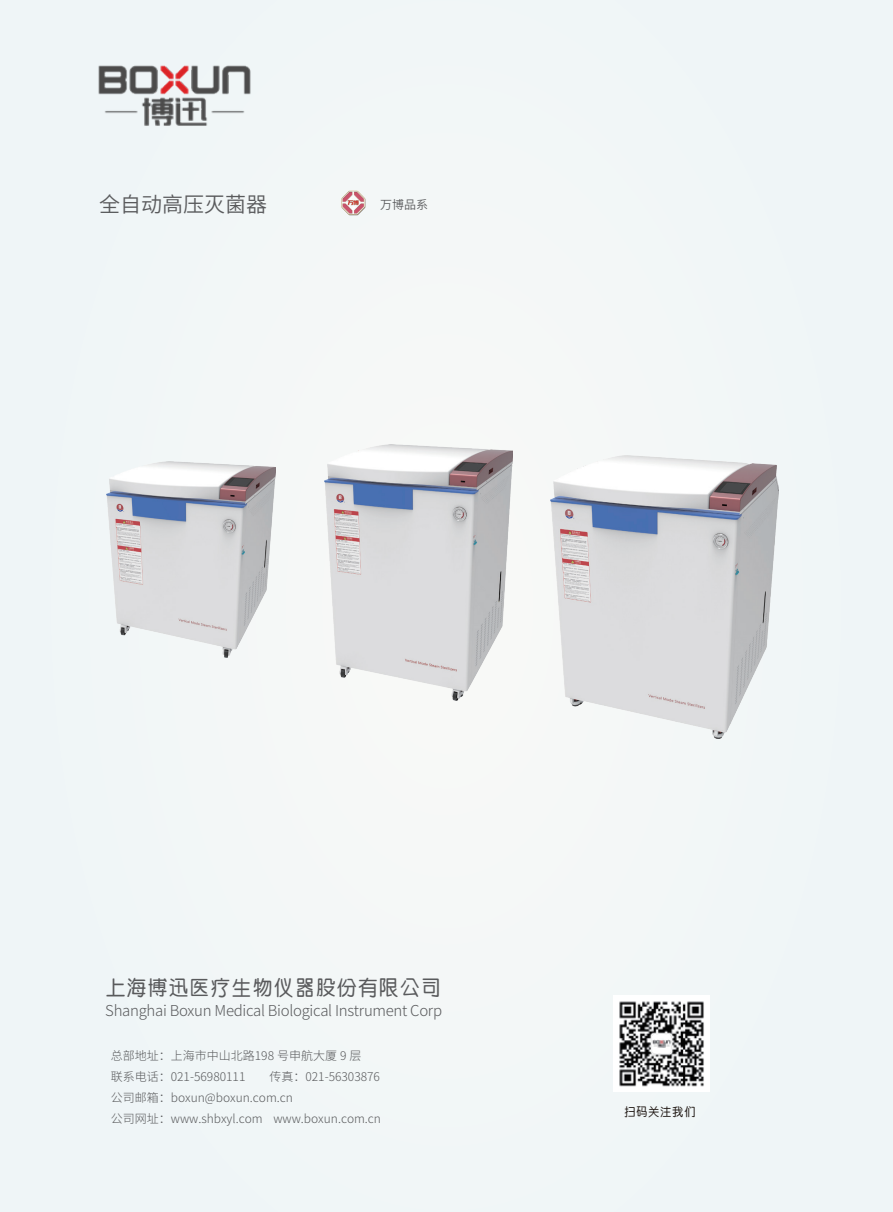
<style>
.page{position:relative;width:893px;height:1212px;background:#fff}
.page>*{position:absolute;margin:0;border:0;box-sizing:border-box;transform-origin:0 0}
.t1{font:21px "CT Zhong Yuan SJ";color:#595a5c}
.t2{font:21px "Source Han Sans CN";color:#595a5c}
.t3{font:300 15px "Source Han Sans CN";letter-spacing:-.02em;color:#595a5c}
.t4{font:300 12px/21px "Source Han Sans CN";color:#595a5c}
.t5{font:12px "CT Zhong Yuan SJ";color:#201814}
.t6{font:12px "Source Han Sans CN";color:#595a5c}
</style>
<div class="page">
<div style="left:0;top:0;width:892px;height:1211px;background:#f1f6f7"></div>
<img style="left:98px;top:65px;width:153px;height:61px">
<img style="left:614px;top:995px;width:96px;height:96px">
<img style="left:324px;top:444px;width:188px;height:256px">
<img style="left:551px;top:456px;width:228px;height:282px">
<img style="left:107px;top:462px;width:169px;height:195px">
<img style="left:341px;top:190px;width:25px;height:26px">
<h1 class="t2" style="left:99px;top:192px;width:169px">全自动高压灭菌器</h1>
<p class="t6" style="left:380px;top:197px;width:49px">万博品系</p>
<h1 class="t1" style="left:105px;top:977px;width:337px">上海博迅医疗生物仪器股份有限公司</h1>
<p class="t3" style="left:105px;top:1002px;width:338px">Shanghai Boxun Medical Biological Instrument Corp</p>
<p class="t4" style="left:111px;top:1045px;width:252px">总部地址：上海市中山北路198 号申航大厦 9 层联系电话：021-56980111</p>
<p class="t4" style="left:111px;top:1066px;width:272px;text-indent:159px">传真：021-56303876公司邮箱：boxun@boxun.com.cn<br>公司网址：www.shbxyl.com www.boxun.com.cn</p>
<p class="t5" style="left:624px;top:1106px;width:73px">扫码关注我们</p>
</div>
